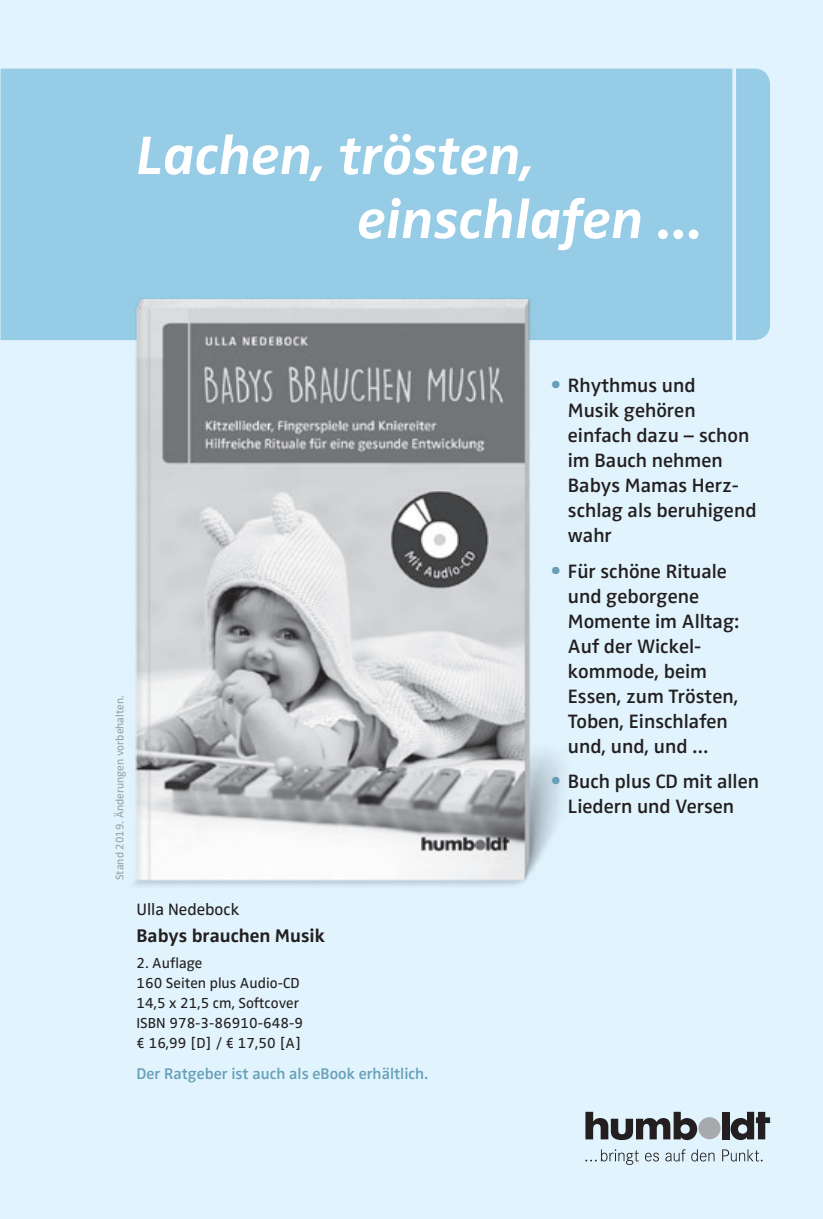
<style>
.page{position:relative;width:823px;height:1219px;background:#fff}
.page>*{position:absolute;margin:0;border:0;box-sizing:border-box;transform-origin:0 0}
.AZ_ÜS{font:italic 700 56px/64px "Zwo Pro";color:#fff}
.t1{font:600 20px/25px "Zwo Pro";color:#231f20}
.AZ_2-Titel{font:700 19px "Zwo Pro";color:#231f20}
.AZ_1-Autor{font:17px "Zwo Pro";color:#231f20}
.Zeile_Der_Ratgeber{font:600 16px "Zwo Pro";color:#679fb9}
.AZ_3-Bibliografische{font:15px "Zwo Pro";color:#231f20}
.t2{font:11.2px "Zwo Pro";color:#a8a9ad}
.s1{font-size:25px;color:#679fb9}
</style>
<div class="page">
<div style="left:1px;top:0;width:821px;height:1219px;background:#e1f3fc"></div>
<svg style="left:645px;top:1153px;width:13px;height:8px"></svg>
<svg style="left:665px;top:1149px;width:49px;height:12px"></svg>
<svg style="left:722px;top:1149px;width:40px;height:12px"></svg>
<div style="left:1px;top:69px;width:768px;height:271px;background:#97cce6"></div>
<img style="left:116px;top:285px;width:512px;height:601px">
<img style="left:136px;top:299px;width:392px;height:581px">
<svg style="left:585px;top:1149px;width:53px;height:16px"></svg>
<div style="left:698px;top:1117px;width:22px;height:22px;background:#a8a9ad;border-radius:50%"></div>
<svg style="left:585px;top:1112px;width:111px;height:28px"></svg>
<div style="left:721px;top:1112px;width:8px;height:27px;background:#231f20"></div>
<svg style="left:730px;top:1112px;width:39px;height:28px"></svg>
<p class="AZ_ÜS" style="left:357px;top:124px;width:347px;text-indent:-221px">Lachen, trösten, einschlafen …</p>
<p class="t2" style="left:113px;top:880px;width:186px;rotate:-90deg">Stand 2019. Änderungen vorbehalten.</p>
<p class="AZ_1-Autor" style="left:136px;top:899px;width:104px">Ulla Nedebock</p>
<p class="AZ_2-Titel" style="left:136px;top:924px;width:190px">Babys brauchen Musik</p>
<p class="AZ_3-Bibliografische" style="left:136px;top:954px;width:67px">2. Auflage</p>
<p class="AZ_3-Bibliografische" style="left:136px;top:974px;width:164px">160 Seiten plus Audio-CD</p>
<p class="AZ_3-Bibliografische" style="left:136px;top:994px;width:164px">14,5 x 21,5 cm, Softcover</p>
<p class="AZ_3-Bibliografische" style="left:136px;top:1014px;width:168px">ISBN 978-3-86910-648-9</p>
<p class="AZ_3-Bibliografische" style="left:136px;top:1034px;width:166px">€ 16,99 [D] / € 17,50 [A]</p>
<p class="Zeile_Der_Ratgeber" style="left:136px;top:1064px;width:293px">Der Ratgeber ist auch als eBook erhältlich.</p>
<p class="t1" style="left:567px;top:373px;width:190px;text-indent:-17px"><span class="s1">•</span> Rhythmus und<br>Musik gehören einfach dazu – schon im Bauch nehmen<br>Babys Mamas Herz&shy;schlag als beruhigend wahr</p>
<p class="t1" style="left:567px;top:559px;width:172px;text-indent:-17px"><span class="s1">•</span> Für schöne Rituale und geborgene<br>Momente im Alltag:<br>Auf der Wickel&shy;kommode, beim<br>Essen, zum Trösten,<br>Toben, Einschlafen und, und, und …</p>
<p class="t1" style="left:550px;top:769px;width:210px;text-align:center"><span class="s1">•</span> Buch plus CD mit allen<br>Liedern und Versen</p>
</div>
